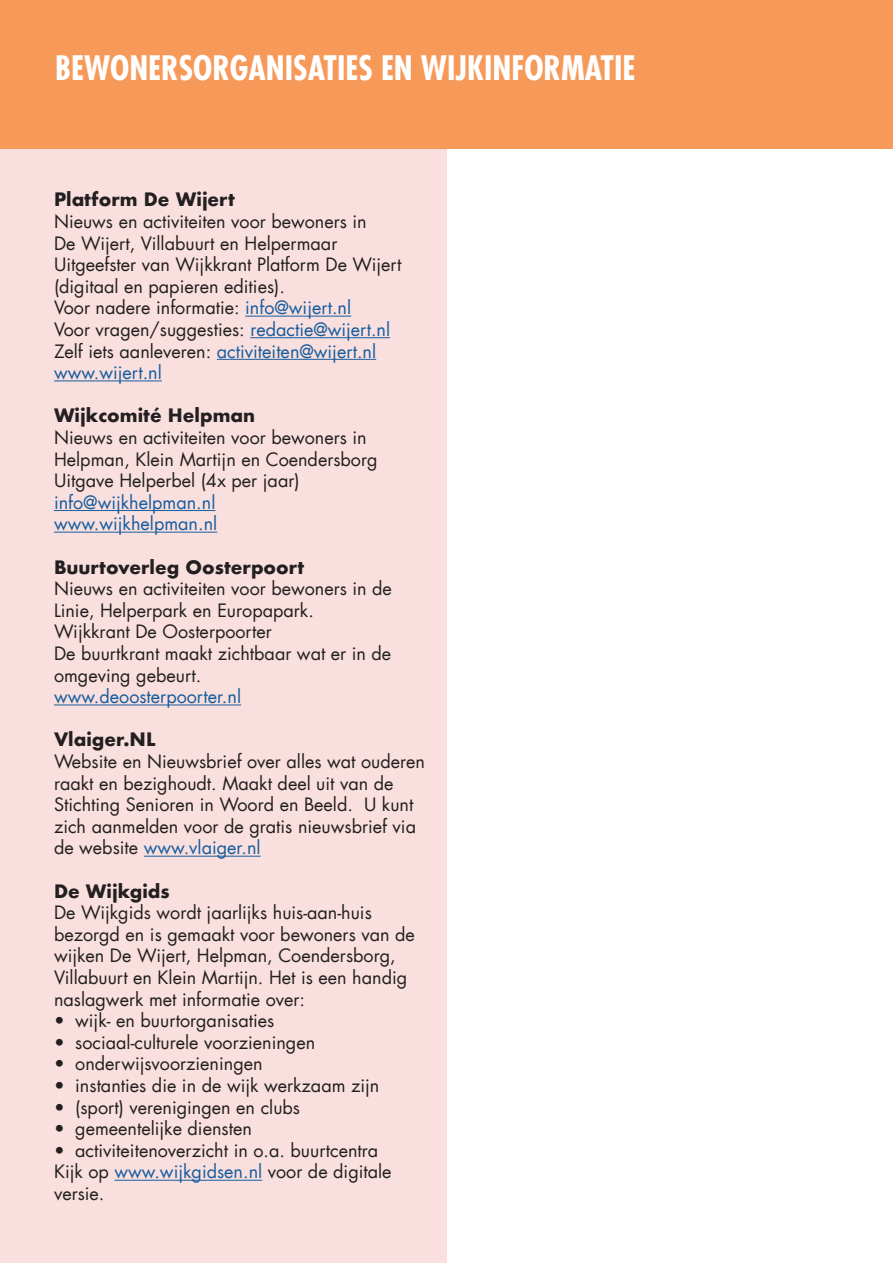
<style>
.page{position:relative;width:893px;height:1263px;background:#fff}
.page>*{position:absolute;margin:0;border:0;box-sizing:border-box;transform-origin:0 0}
.t1{font:700 condensed 33px "Futura LT";color:#fff}
.t2{font:18px/21.6px "Futura LT";color:#231f20}
.t3{font:18px "Futura LT";color:#175d9e}
.t4{font:700 18px "Futura";color:#231f20}
.s1{color:#175d9e}
.s2{color:#231f20}
</style>
<div class="page">
<div style="left:0;top:149px;width:446px;height:1114px;background:#f9e0df"></div>
<hr style="left:245px;top:316px;width:106px;height:1px;background:#175d9e">
<hr style="left:250px;top:337px;width:140px;height:1px;background:#175d9e">
<hr style="left:217px;top:359px;width:159px;height:1px;background:#175d9e">
<hr style="left:54px;top:380px;width:108px;height:1px;background:#175d9e">
<hr style="left:54px;top:510px;width:161px;height:1px;background:#175d9e">
<hr style="left:54px;top:532px;width:163px;height:1px;background:#175d9e">
<hr style="left:54px;top:704px;width:187px;height:1px;background:#175d9e">
<hr style="left:144px;top:856px;width:117px;height:1px;background:#175d9e">
<hr style="left:114px;top:1180px;width:148px;height:1px;background:#175d9e">
<div style="left:0;top:0;width:893px;height:149px;background:#f79959"></div>
<p class="t1" style="left:55px;top:47px;width:582px">BEWONERSORGANISATIES EN WIJKINFORMATIE</p>
<p class="t4" style="left:54px;top:186px;width:182px">Platform De Wijert</p>
<p class="t2" style="left:54px;top:211px;width:314px">Nieuws en activiteiten voor bewoners in<br>De Wijert, Villabuurt en Helpermaar</p>
<p class="t2" style="left:54px;top:254px;width:349px">Uitgeefster van Wijkkrant Platform De Wijert (digitaal en papieren edities).</p>
<p class="t2" style="left:54px;top:297px;width:299px">Voor nadere informatie: <span class="s1">info@wijert.nl</span></p>
<p class="t2" style="left:54px;top:319px;width:338px">Voor vragen/suggesties: <span class="s1">redactie@wijert.nl</span></p>
<p class="t3" style="left:54px;top:339px;width:324px"><span class="s2">Zelf iets aanleveren:</span> activiteiten@wijert.nl</p>
<p class="t3" style="left:54px;top:361px;width:109px">www.wijert.nl</p>
<p class="t4" style="left:54px;top:402px;width:203px">Wijkcomité Helpman</p>
<p class="t2" style="left:54px;top:427px;width:325px">Nieuws en activiteiten voor bewoners in<br>Helpman, Klein Martijn en Coendersborg</p>
<p class="t2" style="left:54px;top:470px;width:247px">Uitgave Helperbel (4x per jaar)</p>
<p class="t3" style="left:54px;top:491px;width:163px">info@wijkhelpman.nl</p>
<p class="t3" style="left:54px;top:512px;width:165px">www.wijkhelpman.nl</p>
<p class="t4" style="left:54px;top:554px;width:252px">Buurtoverleg Oosterpoort</p>
<p class="t2" style="left:54px;top:578px;width:339px">Nieuws en activiteiten voor bewoners in de<br>Linie, Helperpark en Europapark.</p>
<p class="t2" style="left:54px;top:621px;width:219px">Wijkkrant De Oosterpoorter</p>
<p class="t2" style="left:54px;top:643px;width:339px">De buurtkrant maakt zichtbaar wat er in de omgeving gebeurt.</p>
<p class="t3" style="left:54px;top:685px;width:189px">www.deoosterpoorter.nl</p>
<p class="t4" style="left:54px;top:726px;width:103px">Vlaiger.NL</p>
<p class="t2" style="left:54px;top:751px;width:373px">Website en Nieuwsbrief over alles wat ouderen raakt en bezighoudt. Maakt deel uit van de Stichting Senioren in Woord en Beeld. U kunt zich aanmelden voor de gratis nieuwsbrief via de website <span class="s1">www.vlaiger.nl</span></p>
<p class="t4" style="left:54px;top:878px;width:117px">De Wijkgids</p>
<p class="t2" style="left:54px;top:902px;width:362px">De Wijkgids wordt jaarlijks huis-aan-huis bezorgd en is gemaakt voor bewoners van de wijken De Wijert, Helpman, Coendersborg, Villabuurt en Klein Martijn. Het is een handig naslagwerk met informatie over:</p>
<p class="t2" style="left:54px;top:1010px;width:222px">• wijk- en buurtorganisaties</p>
<p class="t2" style="left:54px;top:1031px;width:263px">• sociaal-culturele voorzieningen</p>
<p class="t2" style="left:54px;top:1053px;width:210px">• onderwijsvoorzieningen</p>
<p class="t2" style="left:54px;top:1075px;width:327px">• instanties die in de wijk werkzaam zijn</p>
<p class="t2" style="left:54px;top:1096px;width:248px">• (sport) verenigingen en clubs</p>
<p class="t2" style="left:54px;top:1118px;width:199px">• gemeentelijke diensten</p>
<p class="t2" style="left:54px;top:1139px;width:326px">• activiteitenoverzicht in o.a. buurtcentra</p>
<p class="t2" style="left:54px;top:1161px;width:339px">Kijk op <span class="s1">www.wijkgidsen.nl</span> voor de digitale versie.</p>
</div>
